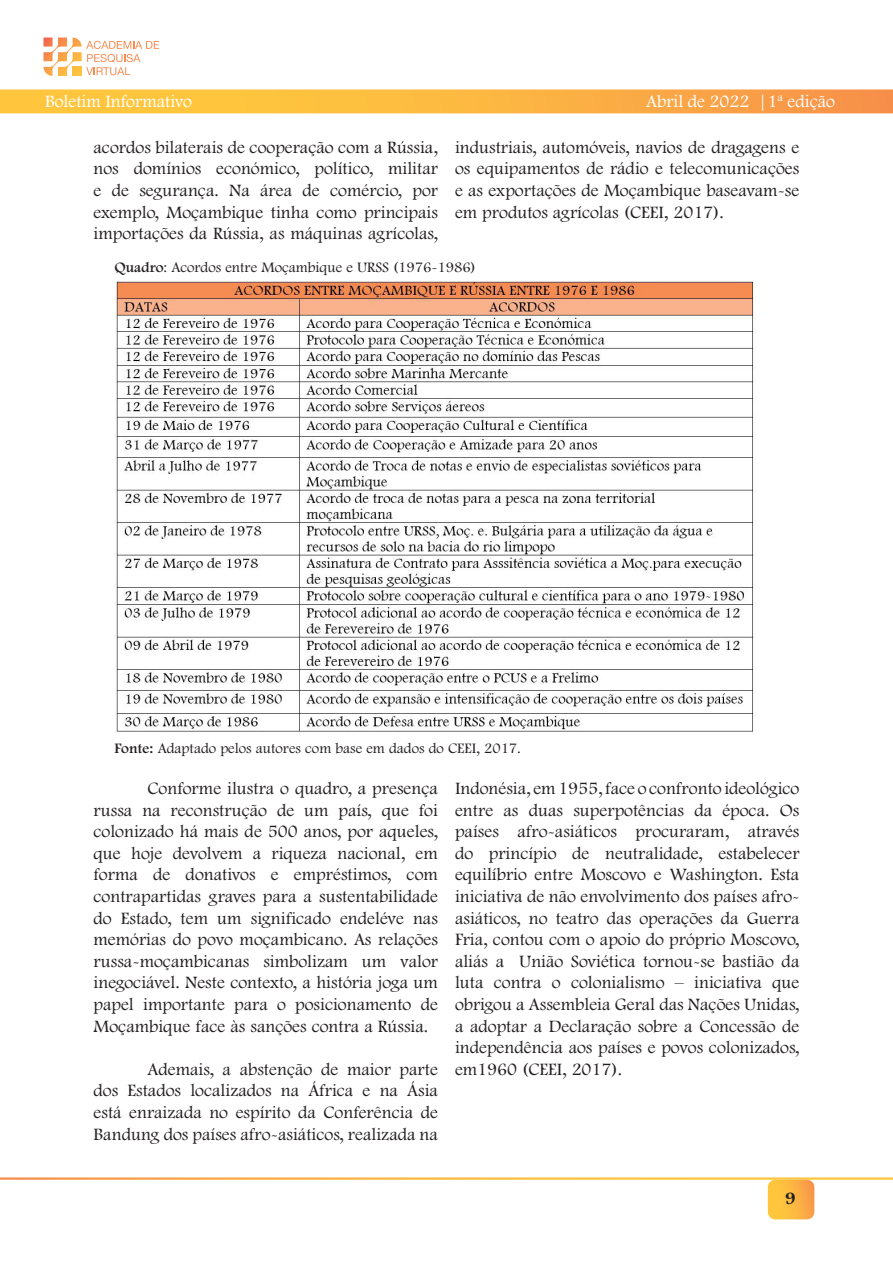
<style>
.page{position:relative;width:893px;height:1263px;background:#fff}
.page>*{position:absolute;margin:0;border:0;box-sizing:border-box;transform-origin:0 0}
.t1{font:300 18px/21.6px "Footlight MT Pro";color:#231f20;text-align:justify}
.t2{font:18px "Footlight MT Light";color:#fff}
.t3{font:700 18px "Footlight MT Pro";color:#231f20}
.t4{font:300 15px "Footlight MT Pro";color:#231f20}
.s1{font-weight:400}
</style>
<div class="page">
<svg style="left:0;top:89px;width:893px;height:24px;background:#fcb645"></svg>
<svg style="left:43px;top:38px;width:116px;height:38px"></svg>
<svg style="left:0;top:1177px;width:893px;height:42px"></svg>
<img style="left:115px;top:282px;width:641px;height:450px">
<p class="t2" style="left:45px;top:91px;width:149px">Boletim Informativo</p>
<p class="t2" style="left:646px;top:91px;width:190px">Abril de 2022 |1ª edição</p>
<p class="t1" style="left:94px;top:137px;width:346px">acordos bilaterais de cooperação com a Rússia, nos domínios económico, político, militar e de segurança. Na área de comércio, por exemplo, Moçambique tinha como principais importações da Rússia, as máquinas agrícolas,</p>
<p class="t1" style="left:455px;top:137px;width:346px">industriais, automóveis, navios de dragagens e os equipamentos de rádio e telecomunicações e as exportações de Moçambique baseavam-se em produtos agrícolas (CEEI, 2017).</p>
<p class="t4" style="left:114px;top:259px;width:363px"><span class="s1">Quadro</span>: Acordos entre Moçambique e URSS (1976-1986)</p>
<p class="t4" style="left:114px;top:740px;width:408px"><span class="s1">Fonte:</span> Adaptado pelos autores com base em dados do CEEI, 2017.</p>
<p class="t1" style="left:94px;top:778px;width:346px;text-indent:54px">Conforme ilustra o quadro, a presença russa na reconstrução de um país, que foi colonizado há mais de 500 anos, por aqueles, que hoje devolvem a riqueza nacional, em forma de donativos e empréstimos, com contrapartidas graves para a sustentabilidade do Estado, tem um significado endeléve nas memórias do povo moçambicano. As relações russa-moçambicanas simbolizam um valor inegociável. Neste contexto, a história joga um papel importante para o posicionamento de Moçambique face às sanções contra a Rússia.</p>
<p class="t1" style="left:94px;top:1059px;width:346px;text-indent:54px">Ademais, a abstenção de maior parte dos Estados localizados na África e na Ásia está enraizada no espírito da Conferência de Bandung dos países afro-asiáticos, realizada na</p>
<p class="t1" style="left:455px;top:778px;width:346px">Indonésia, em 1955, face o confronto ideológico entre as duas superpotências da época. Os países afro-asiáticos procuraram, através do princípio de neutralidade, estabelecer equilíbrio entre Moscovo e Washington. Esta iniciativa de não envolvimento dos países afro&shy;asiáticos, no teatro das operações da Guerra Fria, contou com o apoio do próprio Moscovo, aliás a União Soviética tornou-se bastião da luta contra o colonialismo – iniciativa que obrigou a Assembleia Geral das Nações Unidas, a adoptar a Declaração sobre a Concessão de independência aos países e povos colonizados, em1960 (CEEI, 2017).</p>
<p class="t3" style="left:785px;top:1188px;width:13px">9</p>
</div>
